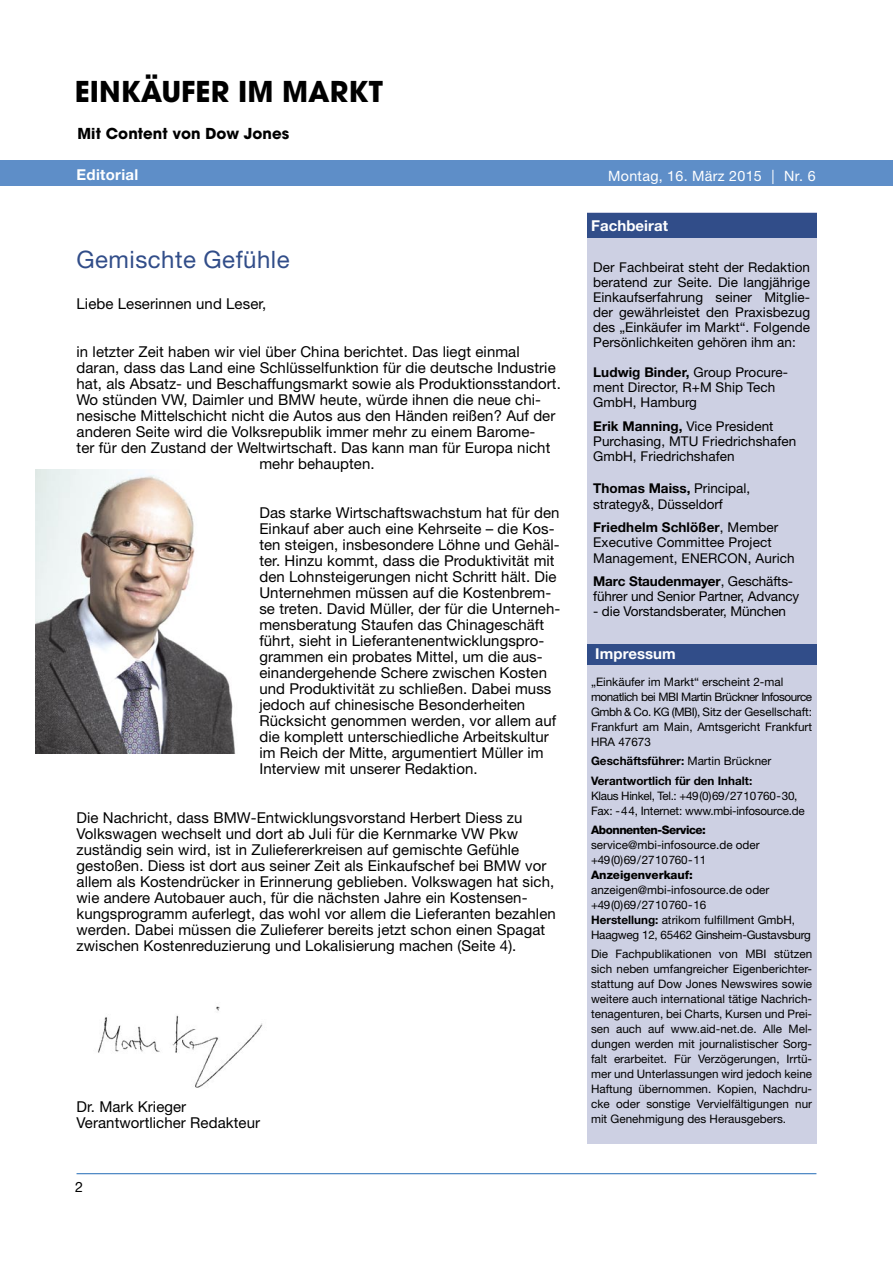
<style>
.page{position:relative;width:893px;height:1263px;background:#fff}
.page>*{position:absolute;margin:0;border:0;box-sizing:border-box;transform-origin:0 0}
.t1{font:700 28.5px "ITC Avant Garde Std";color:#000}
.t2{font:24px "Helvetica Neue LT";letter-spacing:.02em;color:#314d89}
.t3{font:15px/16px "Helvetica Neue LT";letter-spacing:.005em;color:#000}
.t4{font:700 15px "Helvetica Neue LT";letter-spacing:.005em;color:#fff}
.t5{font:700 15px "ITC Avant Garde Std";letter-spacing:.005em;color:#000}
.t6{font:14.25px "Helvetica Neue LT";letter-spacing:.02em;color:#fff}
.t7{font:14.25px "Helvetica Neue LT";color:#000}
.t8{font:13.5px/15px "Helvetica Neue LT";letter-spacing:.005em;color:#000}
.t9{font:11.7px/15px "Helvetica Neue LT";color:#000}
.t10{font:11.7px/15px "Helvetica Neue LT";letter-spacing:-.02em;color:#000}
.t11{font:700 11.7px/19.2px "Helvetica Neue LT";color:#000}
.t12{font:800 11.7px "Helvetica Neue LT";letter-spacing:-.04em;color:#000}
.t13{font:800 11.7px "Helvetica Neue LT";color:#000}
.s1{font-weight:700}
.s2{font-weight:400}
</style>
<div class="page">
<hr style="left:77px;top:1173px;width:739px;height:1px;background:#3a7bbe">
<div style="left:0;top:160px;width:893px;height:26px;background:#5e8ec8"></div>
<div style="left:587px;top:213px;width:229px;height:931px;background:#cdd0e3"></div>
<div style="left:587px;top:213px;width:229px;height:25px;background:#314d89"></div>
<div style="left:587px;top:644px;width:229px;height:21px;background:#314d89"></div>
<img style="left:35px;top:469px;width:200px;height:284px">
<img style="left:98px;top:1006px;width:165px;height:82px">
<h1 class="t1" style="left:75px;top:72px;width:310px">EINKÄUFER IM MARKT</h1>
<p class="t5" style="left:77px;top:123px;width:213px">Mit Content von Dow Jones</p>
<p class="t4" style="left:77px;top:165px;width:63px">Editorial</p>
<h2 class="t2" style="left:77px;top:245px;width:215px">Gemischte Gefühle</h2>
<p class="t3" style="left:77px;top:295px;width:191px">Liebe Leserinnen und Leser,</p>
<p class="t3" style="left:77px;top:343px;width:445px">in letzter Zeit haben wir viel über China berichtet. Das liegt einmal</p>
<p class="t3" style="left:77px;top:360px;width:481px">daran, dass das Land eine Schlüsselfunktion für die deutsche Industrie</p>
<p class="t3" style="left:77px;top:376px;width:486px">hat, als Absatz- und Beschaffungsmarkt sowie als Produktionsstandort.</p>
<p class="t3" style="left:77px;top:392px;width:466px">Wo stünden VW, Daimler und BMW heute, würde ihnen die neue chi-</p>
<p class="t3" style="left:77px;top:408px;width:480px">nesische Mittelschicht nicht die Autos aus den Händen reißen? Auf der</p>
<p class="t3" style="left:77px;top:424px;width:460px">anderen Seite wird die Volksrepublik immer mehr zu einem Barome-</p>
<p class="t3" style="left:77px;top:440px;width:475px">ter für den Zustand der Weltwirtschaft. Das kann man für Europa nicht</p>
<p class="t3" style="left:259px;top:456px;width:117px">mehr behaupten.</p>
<p class="t3" style="left:259px;top:504px;width:302px">Das starke Wirtschaftswachstum hat für den Einkauf aber auch eine Kehrseite – die Kos&shy;ten steigen, insbesondere Löhne und Gehäl&shy;ter. Hinzu kommt, dass die Produktivität mit den Lohnsteigerungen nicht Schritt hält. Die Unternehmen müssen auf die Kostenbrem&shy;se treten. David Müller, der für die Unterneh&shy;mensberatung Staufen das Chinageschäft führt, sieht in Lieferantenentwicklungspro&shy;grammen ein probates Mittel, um die aus&shy;einandergehende Schere zwischen Kosten und Produktivität zu schließen. Dabei muss jedoch auf chinesische Besonderheiten Rücksicht genommen werden, vor allem auf die komplett unterschiedliche Arbeitskultur im Reich der Mitte, argumentiert Müller im Interview mit unserer Redaktion.</p>
<p class="t3" style="left:77px;top:809px;width:481px">Die Nachricht, dass BMW-Entwicklungsvorstand Herbert Diess zu Volkswagen wechselt und dort ab Juli für die Kernmarke VW Pkw zuständig sein wird, ist in Zuliefererkreisen auf gemischte Gefühle gestoßen. Diess ist dort aus seiner Zeit als Einkaufschef bei BMW vor allem als Kostendrücker in Erinnerung geblieben. Volkswagen hat sich, wie andere Autobauer auch, für die nächsten Jahre ein Kostensen&shy;kungsprogramm auferlegt, das wohl vor allem die Lieferanten bezahlen werden. Dabei müssen die Zulieferer bereits jetzt schon einen Spagat zwischen Kostenreduzierung und Lokalisierung machen (Seite 4).</p>
<p class="t3" style="left:77px;top:1098px;width:185px">Dr. Mark Krieger<br>Verantwortlicher Redakteur</p>
<p class="t7" style="left:75px;top:1178px;width:9px">2</p>
<p class="t6" style="left:608px;top:167px;width:209px">Montag, 16. März 2015 | Nr. 6</p>
<p class="t4" style="left:591px;top:217px;width:79px">Fachbeirat</p>
<p class="t8" style="left:593px;top:260px;width:218px;text-align:justify">Der Fachbeirat steht der Redaktion beratend zur Seite. Die langjährige Einkaufserfahrung seiner Mitglie&shy;der gewährleistet den Praxisbezug des „Einkäufer im Markt“. Folgende Persönlichkeiten gehören ihm an:</p>
<p class="t8" style="left:593px;top:365px;width:196px"><span class="s1">Ludwig Binder,</span> Group Procure&shy;ment Director, R+M Ship Tech<br>GmbH, Hamburg</p>
<p class="t8" style="left:593px;top:418px;width:205px"><span class="s1">Erik Manning,</span> Vice President<br>Purchasing, MTU Friedrichshafen<br>GmbH, Friedrichshafen</p>
<p class="t8" style="left:593px;top:480px;width:158px;line-height:16.2px"><span class="s1">Thomas Maiss,</span> Principal, strategy&amp;, Düsseldorf</p>
<p class="t8" style="left:593px;top:519px;width:203px"><span class="s1">Friedhelm Schlößer</span>, Member<br>Executive Committee Project<br>Management, ENERCON, Aurich</p>
<p class="t8" style="left:593px;top:574px;width:208px"><span class="s1">Marc Staudenmayer</span>, Geschäfts&shy;führer und Senior Partner, Advancy</p>
<p class="t8" style="left:593px;top:604px;width:194px">- die Vorstandsberater, München</p>
<p class="t4" style="left:595px;top:644px;width:82px">Impressum</p>
<p class="t9" style="left:591px;top:674px;width:223px">„Einkäufer im Markt“ erscheint 2-mal monatlich bei MBI Martin Brückner Infosource Gmbh &amp; Co. KG (MBI), Sitz der Gesellschaft:<br>Frankfurt am Main, Amtsgericht Frankfurt HRA 47673</p>
<p class="t11" style="left:591px;top:751px;width:182px">Geschäftsführer: <span class="s2">Martin Brückner<br></span>Verantwortlich für den Inhalt:</p>
<p class="t10" style="left:591px;top:788px;width:215px">Klaus Hinkel, Tel.: +49 (0) 69 / 27 10 760 - 30,<br>Fax: - 4 4, Internet: www.mbi-infosource.de</p>
<p class="t12" style="left:591px;top:823px;width:116px">Abonnenten-Service:</p>
<p class="t9" style="left:591px;top:837px;width:170px">service@mbi-infosource.de oder +49 (0) 69 / 27 10 760 - 11</p>
<p class="t13" style="left:591px;top:868px;width:103px">Anzeigenverkauf:</p>
<p class="t9" style="left:591px;top:882px;width:221px">anzeigen@mbi-infosource.de oder<br>+49 (0) 69 / 27 10 760 - 16<br><span class="s1">Herstellung:</span> atrikom ful昀椀llment GmbH, Haagweg 12, 65462 Ginsheim-Gustavsburg</p>
<p class="t9" style="left:591px;top:946px;width:223px;text-align:justify">Die Fachpublikationen von MBI stützen sich neben umfangreicher Eigenberichter&shy;stattung auf Dow Jones Newswires sowie weitere auch international tätige Nachrich&shy;tenagenturen, bei Charts, Kursen und Prei&shy;sen auch auf www.aid-net.de. Alle Mel&shy;dungen werden mit journalistischer Sorg&shy;falt erarbeitet. Für Verzögerungen, Irrtü&shy;mer und Unterlassungen wird jedoch keine Haftung übernommen. Kopien, Nachdru&shy;cke oder sonstige Vervielfältigungen nur mit Genehmigung des Herausgebers.</p>
</div>
